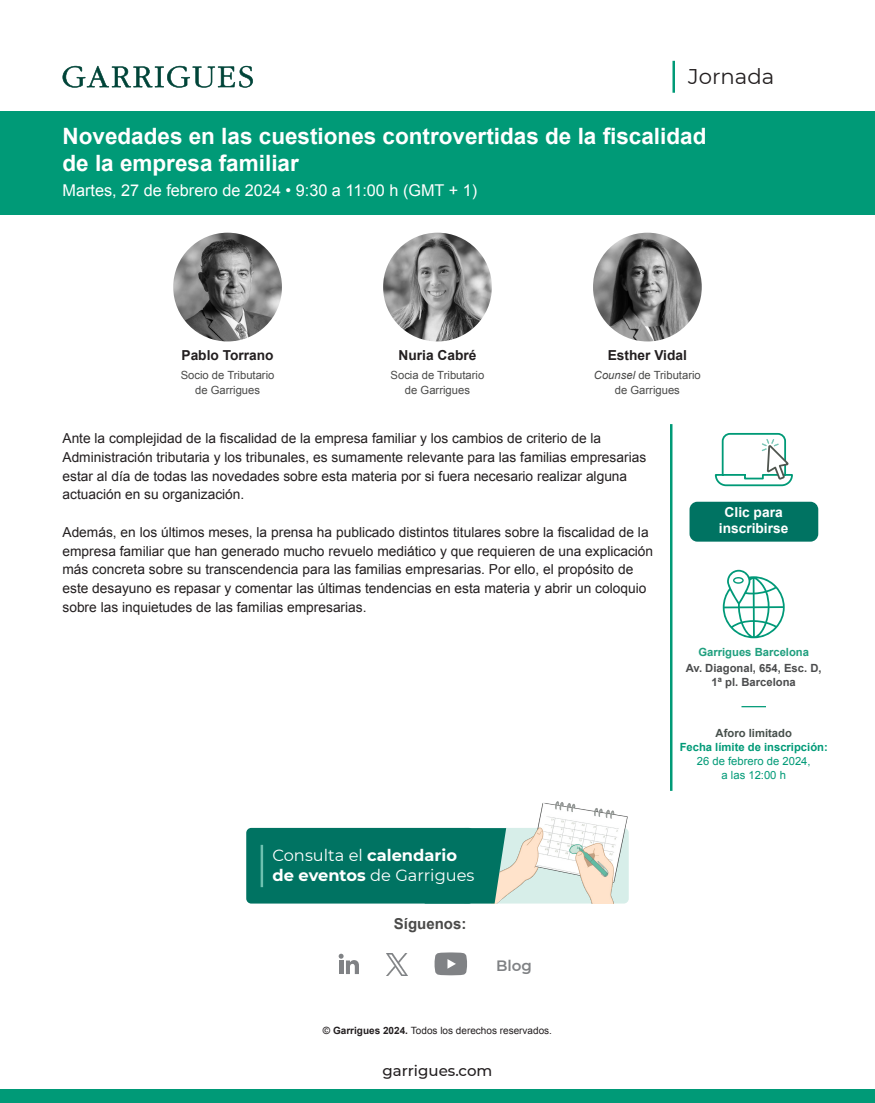
<style>
.page{position:relative;width:875px;height:1103px;background:#fff}
.page>*{position:absolute;margin:0;border:0;box-sizing:border-box;transform-origin:0 0}
.t1{font:700 22.5px "Arial";color:#fff}
.t2{font:21.25px "Montserrat";color:#231f20}
.t3{font:16.25px "Arial";color:#fff}
.t4{font:16.25px "Montserrat";color:#fff}
.t5{font:500 15px "Montserrat";color:#231f20}
.t6{font:700 15px "Arial";color:#4a4a49}
.t7{font:600 15px "Montserrat";color:#808285}
.t8{font:13.75px/18.8px "Arial";color:#231f20}
.t9{font:700 13.75px "Arial";color:#231f20}
.t10{font:700 13.75px "Arial";color:#fff}
.t11{font:11.25px "Arial";color:#4a4a49}
.t12{font:700 11.25px/13.8px "Arial";color:#4b4c4d;text-align:center}
.t13{font:11.25px "Arial";color:#009a77}
.t14{font:700 11.25px "Arial";color:#009a77}
.t15{font:700 11.25px "Arial";color:#1e9f7e}
.t16{font:700 11.25px "Arial";color:#47504c}
.t17{font:10px "Arial";color:#231f20}
.s1{font-style:italic}
.s2{font-weight:700}
</style>
<div class="page">
<svg style="left:62px;top:66px;width:191px;height:22px"></svg>
<hr style="left:672px;top:61px;width:3px;height:32px;background:#009a77">
<hr style="left:670px;top:424px;width:2px;height:367px;background:#009a77">
<div style="left:0;top:111px;width:875px;height:104px;background:#009a77"></div>
<div style="left:246px;top:828px;width:228px;height:75px;background:#007362;border-radius:5px"></div>
<img style="left:506px;top:801px;width:123px;height:102px">
<svg style="left:471px;top:828px;width:35px;height:75px;background:#258574"></svg>
<hr style="left:261px;top:844px;width:2px;height:43px;background:#6dc1b0">
<div style="left:690px;top:502px;width:128px;height:39px;background:#007362;border-radius:8px"></div>
<svg style="left:714px;top:433px;width:79px;height:54px"></svg>
<svg style="left:741px;top:706px;width:25px;height:1px"></svg>
<svg style="left:723px;top:570px;width:62px;height:68px"></svg>
<div style="left:0;top:1089px;width:875px;height:13px;background:#009a77"></div>
<svg style="left:339px;top:953px;width:20px;height:21px"></svg>
<svg style="left:435px;top:952px;width:32px;height:23px"></svg>
<img style="left:386px;top:954px;width:21px;height:21px">
<img style="left:173px;top:233px;width:109px;height:108px;border-radius:54px">
<img style="left:593px;top:233px;width:109px;height:108px;border-radius:54px">
<img style="left:383px;top:233px;width:109px;height:108px;border-radius:54px">
<p class="t2" style="left:688px;top:62px;width:88px">Jornada</p>
<p class="t1" style="left:62px;top:121px;width:645px">Novedades en las cuestiones controvertidas de la fiscalidad</p>
<p class="t1" style="left:62px;top:148px;width:238px">de la empresa familiar</p>
<p class="t3" style="left:62px;top:180px;width:416px">Martes, 27 de febrero de 2024 • 9:30 a 11:00 h (GMT + 1)</p>
<p class="t9" style="left:182px;top:346px;width:94px">Pablo Torrano</p>
<p class="t11" style="left:181px;top:367px;width:95px">Socio de Tributario</p>
<p class="t11" style="left:195px;top:382px;width:67px">de Garrigues</p>
<p class="t9" style="left:399px;top:346px;width:79px">Nuria Cabré</p>
<p class="t11" style="left:391px;top:367px;width:95px">Socia de Tributario</p>
<p class="t11" style="left:405px;top:382px;width:67px">de Garrigues</p>
<p class="t9" style="left:608px;top:346px;width:81px">Esther Vidal</p>
<p class="t11" style="left:594px;top:367px;width:108px"><span class="s1">Counsel</span> de Tributario</p>
<p class="t11" style="left:615px;top:382px;width:67px">de Garrigues</p>
<p class="t8" style="left:62px;top:429px;width:585px">Ante la complejidad de la fiscalidad de la empresa familiar y los cambios de criterio de la Administración tributaria y los tribunales, es sumamente relevante para las familias empresarias estar al día de todas las novedades sobre esta materia por si fuera necesario realizar alguna actuación en su organización.</p>
<p class="t8" style="left:62px;top:523px;width:592px">Además, en los últimos meses, la prensa ha publicado distintos titulares sobre la fiscalidad de la empresa familiar que han generado mucho revuelo mediático y que requieren de una explicación más concreta sobre su transcendencia para las familias empresarias. Por ello, el propósito de este desayuno es repasar y comentar las últimas tendencias en esta materia y abrir un coloquio sobre las inquietudes de las familias empresarias.</p>
<p class="t10" style="left:725px;top:503px;width:60px">Clic para</p>
<p class="t10" style="left:719px;top:519px;width:71px">inscribirse</p>
<p class="t15" style="left:698px;top:644px;width:112px">Garrigues Barcelona</p>
<p class="t12" style="left:686px;top:661px;width:137px">Av. Diagonal, 654, Esc. D,<br>1ª pl. Barcelona</p>
<p class="t4" style="left:272px;top:843px;width:186px">Consulta el <span class="s2">calendario</span></p>
<p class="t4" style="left:272px;top:863px;width:204px"><span class="s2">de eventos</span> de Garrigues</p>
<p class="t6" style="left:394px;top:914px;width:74px">Síguenos:</p>
<p class="t7" style="left:496px;top:955px;width:37px">Blog</p>
<p class="t17" style="left:323px;top:1023px;width:231px"><span class="s2">© Garrigues 2024.</span> Todos los derechos reservados.</p>
<p class="t5" style="left:383px;top:1060px;width:111px">garrigues.com</p>
<p class="t16" style="left:716px;top:726px;width:78px">Aforo limitado</p>
<p class="t14" style="left:680px;top:739px;width:150px">Fecha límite de inscripción:</p>
<p class="t13" style="left:697px;top:753px;width:115px">26 de febrero de 2024,</p>
<p class="t13" style="left:722px;top:767px;width:66px">a las 12:00 h</p>
</div>
